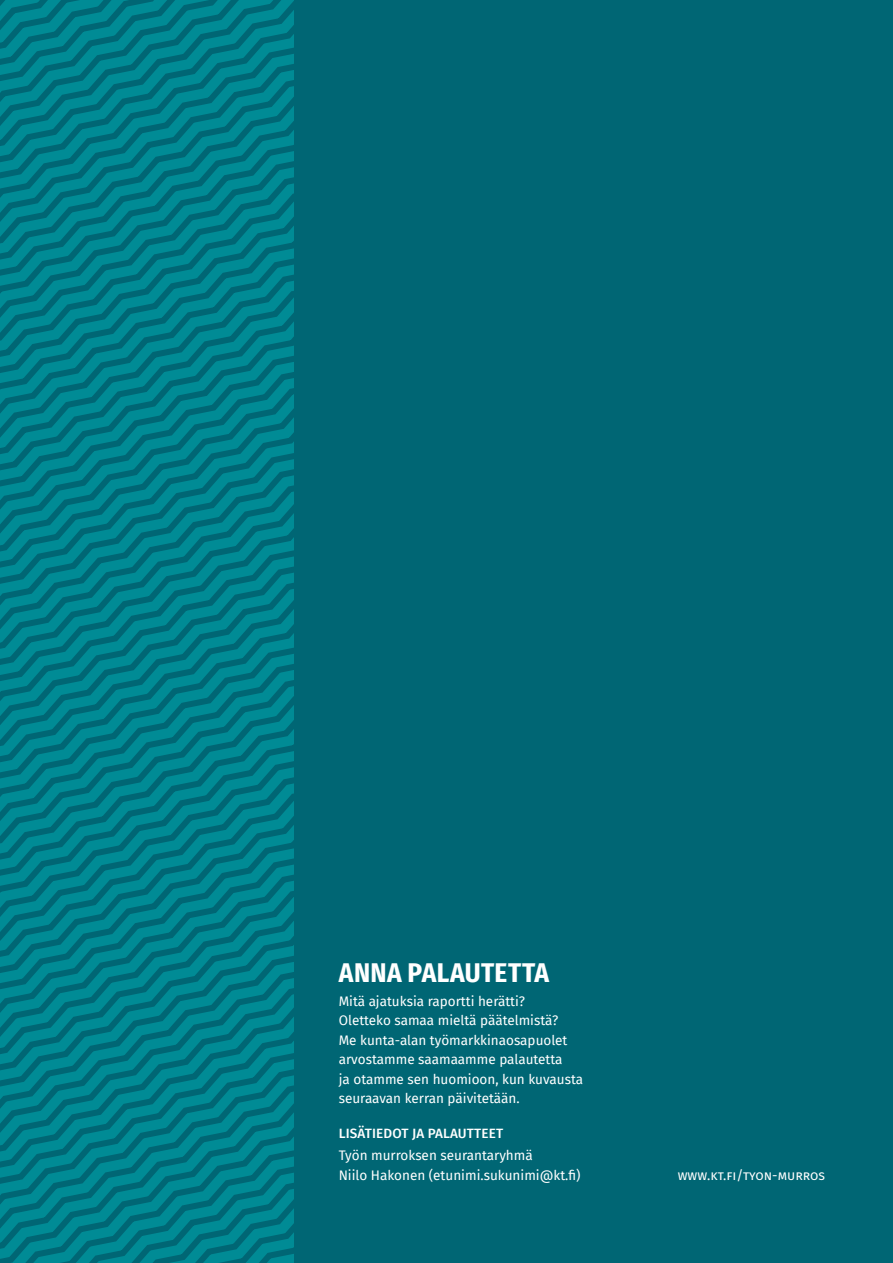
<style>
.page{position:relative;width:893px;height:1263px;background:#006674}
.page>*{position:absolute;margin:0;border:0;box-sizing:border-box;transform-origin:0 0}
.Tietolaatikko_otsikko{font:700 27px "Fira Sans Condensed";letter-spacing:.015em;color:#fff}
.Leipis_eka{font:13.5px/19.5px "Fira Sans";color:#fff}
.Väliotsikko_H2{font:500 13.5px "Fira Sans";letter-spacing:.01em;color:#fff}
</style>
<div class="page">
<svg style="left:0;top:0;width:293px;height:1263px"></svg>
<h2 class="Tietolaatikko_otsikko" style="left:339px;top:950px;width:212px">ANNA PALAUTETTA</h2>
<p class="Leipis_eka" style="left:339px;top:991px;width:246px">Mitä ajatuksia raportti herätti?<br>Oletteko samaa mieltä päätelmistä?<br>Me kunta-alan työmarkkinaosapuolet arvostamme saamaamme palautetta<br>ja otamme sen huomioon, kun kuvausta seuraavan kerran päivitetään.</p>
<h2 class="Väliotsikko_H2" style="left:339px;top:1122px;width:166px">LISÄTIEDOT JA PALAUTTEET</h2>
<p class="Leipis_eka" style="left:339px;top:1145px;width:196px">Työn murroksen seurantaryhmä</p>
<p class="Leipis_eka" style="left:339px;top:1165px;width:243px">Niilo Hakonen (etunimi.sukunimi@kt.fi)</p>
<p class="Leipis_eka" style="left:678px;top:1165px;width:149px">www.kt.fi/tyon-murros</p>
</div>
